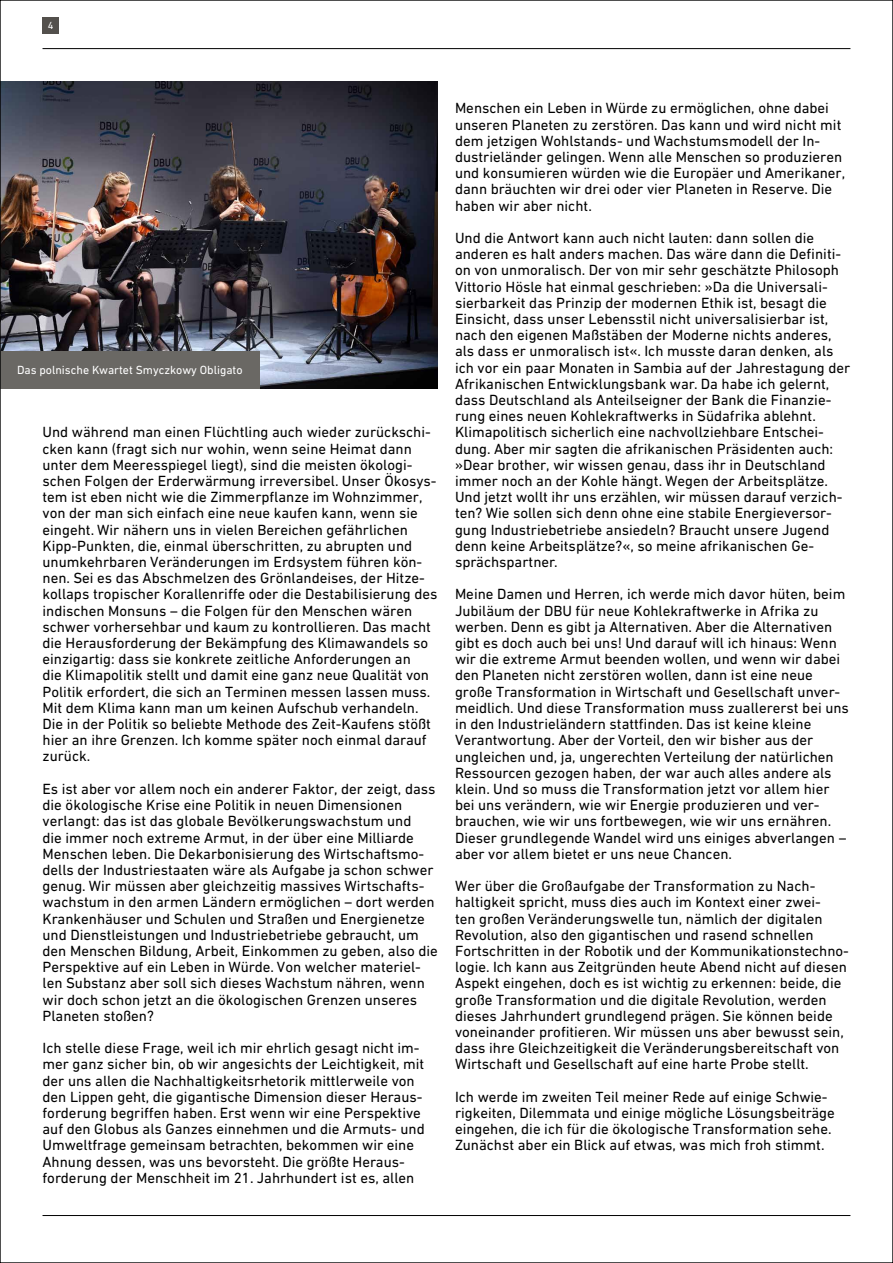
<style>
.page{position:relative;width:893px;height:1263px;background:#fff}
.page>*{position:absolute;margin:0;border:0;box-sizing:border-box;transform-origin:0 0}
.t1{font:15px/16.2px "DIN Next W1 G";color:#000}
.t2{font:12px "DIN Next W1 G";color:#fff}
.t3{font:10.5px "DIN Next W1 G";color:#fff}
</style>
<div class="page">
<hr style="left:43px;top:1215px;width:807px;height:1px;background:#000">
<img style="left:2px;top:81px;width:436px;height:308px">
<div style="left:0;top:351px;width:260px;height:38px;background:#6a6864"></div>
<div style="left:43px;top:17px;width:16px;height:16px;background:#53504c"></div>
<hr style="left:43px;top:48px;width:807px;height:1px;background:#000">
<p class="t3" style="left:48px;top:19px;width:7px">4</p>
<p class="t2" style="left:17px;top:363px;width:227px">Das polnische Kwartet Smyczkowy Obligato</p>
<p class="t1" style="left:43px;top:424px;width:396px">Und während man einen Flüchtling auch wieder zurückschi&shy;cken kann (fragt sich nur wohin, wenn seine Heimat dann unter dem Meeresspiegel liegt), sind die meisten ökologi&shy;schen Folgen der Erderwärmung irreversibel. Unser Ökosys&shy;tem ist eben nicht wie die Zimmerpflanze im Wohnzimmer, von der man sich einfach eine neue kaufen kann, wenn sie eingeht. Wir nähern uns in vielen Bereichen gefährlichen Kipp-Punkten, die, einmal überschritten, zu abrupten und unumkehrbaren Veränderungen im Erdsystem führen kön&shy;nen. Sei es das Abschmelzen des Grönlandeises, der Hitze&shy;kollaps tropischer Korallenriffe oder die Destabilisierung des indischen Monsuns – die Folgen für den Menschen wären schwer vorhersehbar und kaum zu kontrollieren. Das macht die Herausforderung der Bekämpfung des Klimawandels so einzigartig: dass sie konkrete zeitliche Anforderungen an<br>die Klimapolitik stellt und damit eine ganz neue Qualität von Politik erfordert, die sich an Terminen messen lassen muss.<br>Mit dem Klima kann man um keinen Aufschub verhandeln.<br>Die in der Politik so beliebte Methode des Zeit-Kaufens stößt hier an ihre Grenzen. Ich komme später noch einmal darauf zurück.</p>
<p class="t1" style="left:43px;top:780px;width:397px">Es ist aber vor allem noch ein anderer Faktor, der zeigt, dass die ökologische Krise eine Politik in neuen Dimensionen verlangt: das ist das globale Bevölkerungswachstum und<br>die immer noch extreme Armut, in der über eine Milliarde Menschen leben. Die Dekarbonisierung des Wirtschaftsmo&shy;dells der Industriestaaten wäre als Aufgabe ja schon schwer genug. Wir müssen aber gleichzeitig massives Wirtschafts&shy;wachstum in den armen Ländern ermöglichen – dort werden Krankenhäuser und Schulen und Straßen und Energienetze und Dienstleistungen und Industriebetriebe gebraucht, um den Menschen Bildung, Arbeit, Einkommen zu geben, also die Perspektive auf ein Leben in Würde. Von welcher materiel&shy;len Substanz aber soll sich dieses Wachstum nähren, wenn wir doch schon jetzt an die ökologischen Grenzen unseres Planeten stoßen?</p>
<p class="t1" style="left:43px;top:1040px;width:384px">Ich stelle diese Frage, weil ich mir ehrlich gesagt nicht im&shy;mer ganz sicher bin, ob wir angesichts der Leichtigkeit, mit der uns allen die Nachhaltigkeitsrhetorik mittlerweile von den Lippen geht, die gigantische Dimension dieser Heraus&shy;forderung begriffen haben. Erst wenn wir eine Perspektive auf den Globus als Ganzes einnehmen und die Armuts- und Umweltfrage gemeinsam betrachten, bekommen wir eine Ahnung dessen, was uns bevorsteht. Die größte Heraus&shy;forderung der Menschheit im 21. Jahrhundert ist es, allen</p>
<p class="t1" style="left:455px;top:100px;width:392px">Menschen ein Leben in Würde zu ermöglichen, ohne dabei unseren Planeten zu zerstören. Das kann und wird nicht mit dem jetzigen Wohlstands- und Wachstumsmodell der In&shy;dustrieländer gelingen. Wenn alle Menschen so produzieren und konsumieren würden wie die Europäer und Amerikaner, dann bräuchten wir drei oder vier Planeten in Reserve. Die haben wir aber nicht.</p>
<p class="t1" style="left:455px;top:230px;width:397px">Und die Antwort kann auch nicht lauten: dann sollen die anderen es halt anders machen. Das wäre dann die Definiti&shy;on von unmoralisch. Der von mir sehr geschätzte Philosoph Vittorio Hösle hat einmal geschrieben: »Da die Universali&shy;sierbarkeit das Prinzip der modernen Ethik ist, besagt die Einsicht, dass unser Lebensstil nicht universalisierbar ist, nach den eigenen Maßstäben der Moderne nichts anderes, als dass er unmoralisch ist«. Ich musste daran denken, als ich vor ein paar Monaten in Sambia auf der Jahrestagung der Afrikanischen Entwicklungsbank war. Da habe ich gelernt, dass Deutschland als Anteilseigner der Bank die Finanzie&shy;rung eines neuen Kohlekraftwerks in Südafrika ablehnt.<br>Klimapolitisch sicherlich eine nachvollziehbare Entschei&shy;dung. Aber mir sagten die afrikanischen Präsidenten auch: »Dear brother, wir wissen genau, dass ihr in Deutschland immer noch an der Kohle hängt. Wegen der Arbeitsplätze.<br>Und jetzt wollt ihr uns erzählen, wir müssen darauf verzich&shy;ten? Wie sollen sich denn ohne eine stabile Energieversor&shy;gung Industriebetriebe ansiedeln? Braucht unsere Jugend denn keine Arbeitsplätze?«, so meine afrikanischen Ge&shy;sprächspartner.</p>
<p class="t1" style="left:455px;top:586px;width:395px">Meine Damen und Herren, ich werde mich davor hüten, beim Jubiläum der DBU für neue Kohlekraftwerke in Afrika zu werben. Denn es gibt ja Alternativen. Aber die Alternativen gibt es doch auch bei uns! Und darauf will ich hinaus: Wenn wir die extreme Armut beenden wollen, und wenn wir dabei den Planeten nicht zerstören wollen, dann ist eine neue große Transformation in Wirtschaft und Gesellschaft unver&shy;meidlich. Und diese Transformation muss zuallererst bei uns in den Industrieländern stattfinden. Das ist keine kleine Verantwortung. Aber der Vorteil, den wir bisher aus der ungleichen und, ja, ungerechten Verteilung der natürlichen Ressourcen gezogen haben, der war auch alles andere als klein. Und so muss die Transformation jetzt vor allem hier bei uns verändern, wie wir Energie produzieren und ver&shy;brauchen, wie wir uns fortbewegen, wie wir uns ernähren.<br>Dieser grundlegende Wandel wird uns einiges abverlangen – aber vor allem bietet er uns neue Chancen.</p>
<p class="t1" style="left:455px;top:878px;width:395px">Wer über die Großaufgabe der Transformation zu Nach&shy;haltigkeit spricht, muss dies auch im Kontext einer zwei-<br>ten großen Veränderungswelle tun, nämlich der digitalen Revolution, also den gigantischen und rasend schnellen Fortschritten in der Robotik und der Kommunikationstechno&shy;logie. Ich kann aus Zeitgründen heute Abend nicht auf diesen Aspekt eingehen, doch es ist wichtig zu erkennen: beide, die große Transformation und die digitale Revolution, werden dieses Jahrhundert grundlegend prägen. Sie können beide voneinander profitieren. Wir müssen uns aber bewusst sein, dass ihre Gleichzeitigkeit die Veränderungsbereitschaft von Wirtschaft und Gesellschaft auf eine harte Probe stellt.</p>
<p class="t1" style="left:455px;top:1088px;width:381px">Ich werde im zweiten Teil meiner Rede auf einige Schwie&shy;rigkeiten, Dilemmata und einige mögliche Lösungsbeiträge eingehen, die ich für die ökologische Transformation sehe.<br>Zunächst aber ein Blick auf etwas, was mich froh stimmt.</p>
</div>
